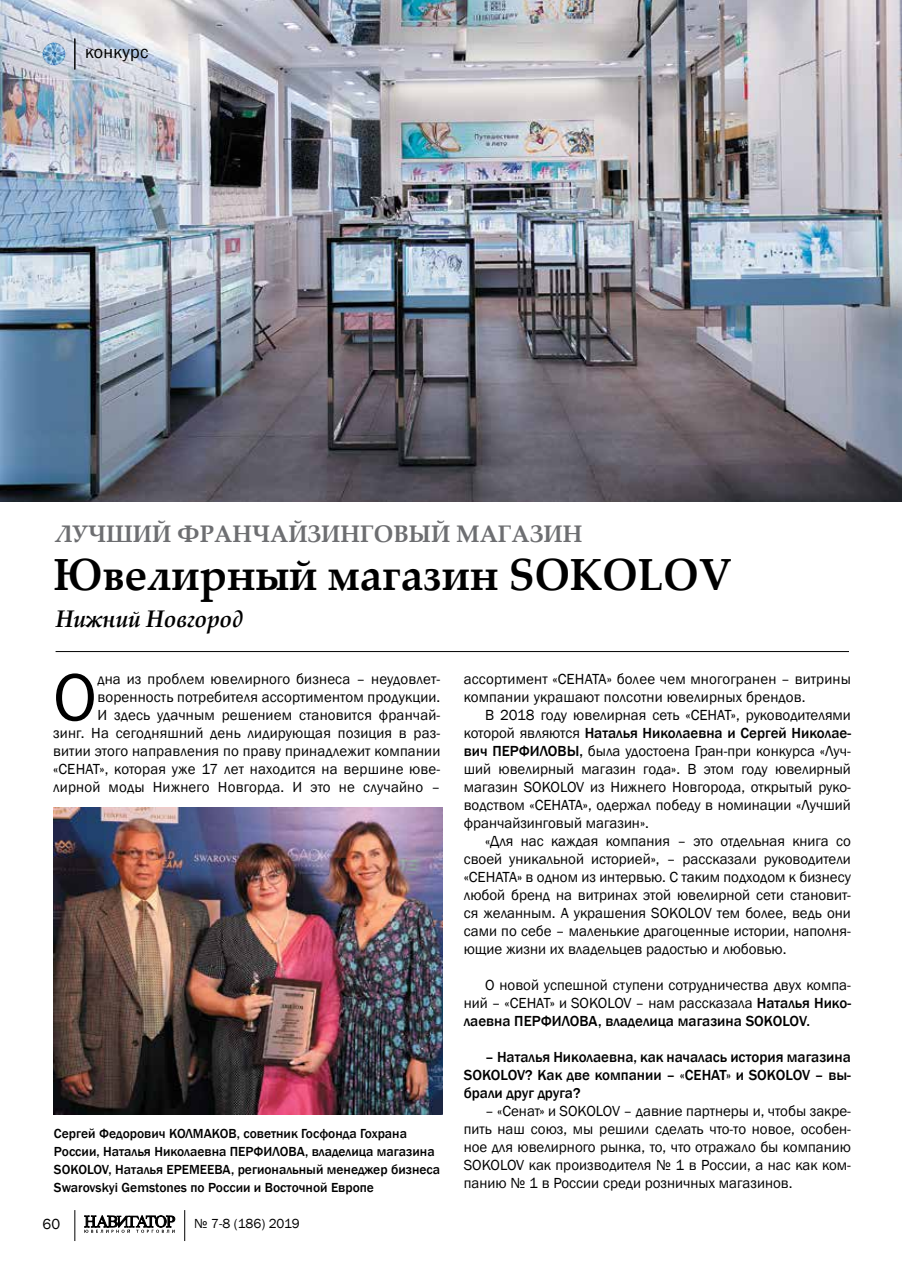
<style>
.page{position:relative;width:902px;height:1263px;background:#fff}
.page>*{position:absolute;margin:0;border:0;box-sizing:border-box;transform-origin:0 0}
.t1{font:69px "Franklin Gothic";color:#000}
.t2{font:700 45px "Palatino Linotype";color:#000;scale:.94 1}
.t3{font:700 24px "Palatino Linotype";color:#6d6e71}
.t4{font:italic 700 24px "Palatino Linotype";letter-spacing:-.01em;color:#000;scale:.95 1}
.t5{font:18px "Franklin Gothic";letter-spacing:.02em;color:#000}
.t6{font:15px/18px "Franklin Gothic";letter-spacing:.01em;color:#000;text-align:justify}
.t7{font:500 15px/18px "Franklin Gothic";color:#000;text-align:justify}
.t8{font:500 13.5px/18px "Franklin Gothic";color:#000}
.t9{font:13.5px "Franklin Gothic";letter-spacing:-.005em;color:#000}
.s1{font-weight:500}
</style>
<div class="page">
<svg style="left:84px;top:1215px;width:91px;height:18px"></svg>
<hr style="left:184px;top:1210px;width:1px;height:31px;background:#000">
<hr style="left:74px;top:1210px;width:1px;height:31px;background:#000">
<img style="left:0;top:0;width:901px;height:501px">
<img style="left:43px;top:43px;width:22px;height:22px;border-radius:11px">
<hr style="left:74px;top:39px;width:1px;height:30px;background:#000">
<hr style="left:56px;top:651px;width:792px;height:1px;background:#000">
<img style="left:54px;top:808px;width:388px;height:306px">
<p class="t5" style="left:85px;top:41px;width:65px">конкурс</p>
<h3 class="t3" style="left:55px;top:517px;width:529px">ЛУЧШИЙ ФРАНЧАЙЗИНГОВЫЙ МАГАЗИН</h3>
<h2 class="t2" style="left:54px;top:543px;width:722px">Ювелирный магазин SOKOLOV</h2>
<h3 class="t4" style="left:56px;top:601px;width:199px">Нижний Новгород</h3>
<h1 class="t1" style="left:53px;top:654px;width:45px">О</h1>
<p class="t6" style="left:53px;top:671px;width:388px;text-align:right">дна из проблем ювелирного бизнеса – неудовлет&shy;воренность потребителя ассортиментом продукции.<br>И здесь удачным решением становится франчай-<br>зинг. На сегодняшний день лидирующая позиция в раз&shy;витии этого направления по праву принадлежит компании «СЕНАТ», которая уже 17 лет находится на вершине юве&shy;лирной моды Нижнего Новгорда. И это не случайно –</p>
<p class="t8" style="left:54px;top:1124px;width:388px">Сергей Федорович КОЛМАКОВ, советник Госфонда Гохрана России, Наталья Николаевна ПЕРФИЛОВА, владелица магазина SOKOLOV, Наталья ЕРЕМЕЕВА, региональный менеджер бизнеса Swarovskyi Gemstones по России и Восточной Европе</p>
<p class="t6" style="left:43px;top:1215px;width:19px">60</p>
<p class="t9" style="left:194px;top:1215px;width:107px">№ 7-8 (186) 2019</p>
<p class="t6" style="left:463px;top:671px;width:388px">ассортимент «СЕНАТА» более чем многогранен – витрины компании украшают полсотни ювелирных брендов.</p>
<p class="t6" style="left:463px;top:707px;width:388px;text-indent:21px">В 2018 году ювелирная сеть «СЕНАТ», руководителями которой являются <span class="s1">Наталья Николаевна и Сергей Николае&shy;вич ПЕРФИЛОВЫ,</span> была удостоена Гран-при конкурса «Луч&shy;ший ювелирный магазин года». В этом году ювелирный магазин SOKOLOV из Нижнего Новгорода, открытый руко&shy;водством «СЕНАТА», одержал победу в номинации «Лучший франчайзинговый магазин».</p>
<p class="t6" style="left:463px;top:833px;width:388px;text-indent:21px">«Для нас каждая компания – это отдельная книга со своей уникальной историей», – рассказали руководители «СЕНАТА» в одном из интервью. С таким подходом к бизнесу любой бренд на витринах этой ювелирной сети становит&shy;ся желанным. А украшения SOKOLOV тем более, ведь они сами по себе – маленькие драгоценные истории, наполня&shy;ющие жизни их владельцев радостью и любовью.</p>
<p class="t6" style="left:463px;top:977px;width:388px;text-indent:21px">О новой успешной ступени сотрудничества двух компа&shy;ний – «СЕНАТ» и SOKOLOV – нам рассказала <span class="s1">Наталья Нико&shy;лаевна ПЕРФИЛОВА, владелица магазина SOKOLOV.</span></p>
<p class="t7" style="left:463px;top:1048px;width:388px;text-indent:21px">– Наталья Николаевна, как началась история магазина SOKOLOV? Как две компании – «СЕНАТ» и SOKOLOV – вы&shy;брали друг друга?</p>
<p class="t6" style="left:463px;top:1103px;width:388px;text-indent:21px">– «Сенат» и SOKOLOV – давние партнеры и, чтобы закре&shy;пить наш союз, мы решили сделать что-то новое, особен&shy;ное для ювелирного рынка, то, что отражало бы компанию SOKOLOV как производителя № 1 в России, а нас как ком&shy;панию № 1 в России среди розничных магазинов.</p>
</div>
